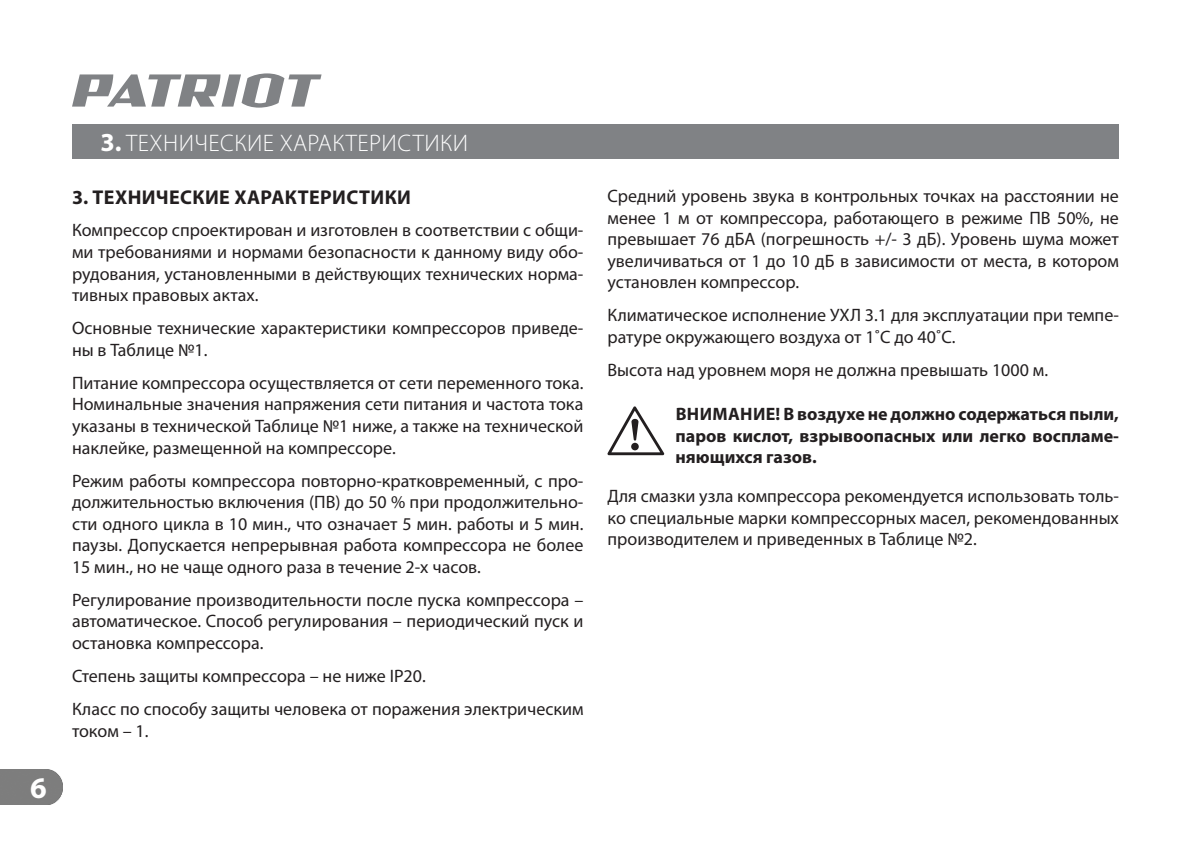
<style>
.page{position:relative;width:1191px;height:842px;background:#fff}
.page>*{position:absolute;margin:0;border:0;box-sizing:border-box;transform-origin:0 0}
.t1{font:700 30px "Myriad Pro";color:#fff}
.t2{font:300 24px "Myriad Pro";letter-spacing:.02em;color:#fff}
.t3{font:700 20px "Myriad Pro";letter-spacing:.02em;color:#231f20}
.t4{font:18px/21.6px "Myriad Pro";color:#231f20;text-align:justify}
.t5{font:700 18px/21.6px "Myriad Pro";color:#231f20;text-align:justify}
.s1{font-weight:700;font-size:26px}
</style>
<div class="page">
<div style="left:72px;top:124px;width:1047px;height:34px;background:#808285"></div>
<div style="left:0;top:770px;width:62px;height:35px;background:#7d7d7d"></div>
<svg style="left:72px;top:73px;width:249px;height:35px"></svg>
<svg style="left:607px;top:406px;width:57px;height:49px"></svg>
<h1 class="t1" style="left:30px;top:773px;width:18px">6</h1>
<h2 class="t2" style="left:100px;top:132px;width:369px"><span class="s1">3.</span> ТЕХНИЧЕСКИЕ ХАРАКТЕРИСТИКИ</h2>
<p class="t3" style="left:72px;top:187px;width:340px">3. ТЕХНИЧЕСКИЕ ХАРАКТЕРИСТИКИ</p>
<p class="t4" style="left:72px;top:220px;width:513px">Компрессор спроектирован и изготовлен в соответствии с общи&shy;ми требованиями и нормами безопасности к данному виду обо&shy;рудования, установленными в действующих технических норма&shy;тивных правовых актах.</p>
<p class="t4" style="left:72px;top:318px;width:513px">Основные технические характеристики компрессоров приведе&shy;ны в Таблице №1.</p>
<p class="t4" style="left:72px;top:373px;width:513px">Питание компрессора осуществляется от сети переменного тока.<br>Номинальные значения напряжения сети питания и частота тока указаны в технической Таблице №1 ниже, а также на технической наклейке, размещенной на компрессоре.</p>
<p class="t4" style="left:72px;top:470px;width:513px">Режим работы компрессора повторно-кратковременный, с про&shy;должительностью включения (ПВ) до 50 % при продолжительно&shy;сти одного цикла в 10 мин., что означает 5 мин. работы и 5 мин. паузы. Допускается непрерывная работа компрессора не более 15 мин., но не чаще одного раза в течение 2-х часов.</p>
<p class="t4" style="left:72px;top:590px;width:513px">Регулирование производительности после пуска компрессора – автоматическое. Способ регулирования – периодический пуск и остановка компрессора.</p>
<p class="t4" style="left:72px;top:660px;width:513px;line-height:33px">Степень защиты компрессора – не ниже IP20.<br>Класс по способу защиты человека от поражения электрическим</p>
<p class="t4" style="left:72px;top:720px;width:78px">током – 1.</p>
<p class="t4" style="left:607px;top:186px;width:513px">Средний уровень звука в контрольных точках на расстоянии не менее 1 м от компрессора, работающего в режиме ПВ 50%, не превышает 76 дБА (погрешность +/- 3 дБ). Уровень шума может увеличиваться от 1 до 10 дБ в зависимости от места, в котором установлен компрессор.</p>
<p class="t4" style="left:607px;top:305px;width:513px">Климатическое исполнение УХЛ 3.1 для эксплуатации при темпе&shy;ратуре окружающего воздуха от 1˚С до 40˚С.</p>
<p class="t4" style="left:607px;top:360px;width:442px">Высота над уровнем моря не должна превышать 1000 м.</p>
<p class="t5" style="left:675px;top:404px;width:445px">ВНИМАНИЕ! В воздухе не должно содержаться пыли, паров кислот, взрывоопасных или легко воспламе&shy;няющихся газов.</p>
<p class="t4" style="left:607px;top:486px;width:513px">Для смазки узла компрессора рекомендуется использовать толь&shy;ко специальные марки компрессорных масел, рекомендованных производителем и приведенных в Таблице №2.</p>
</div>
